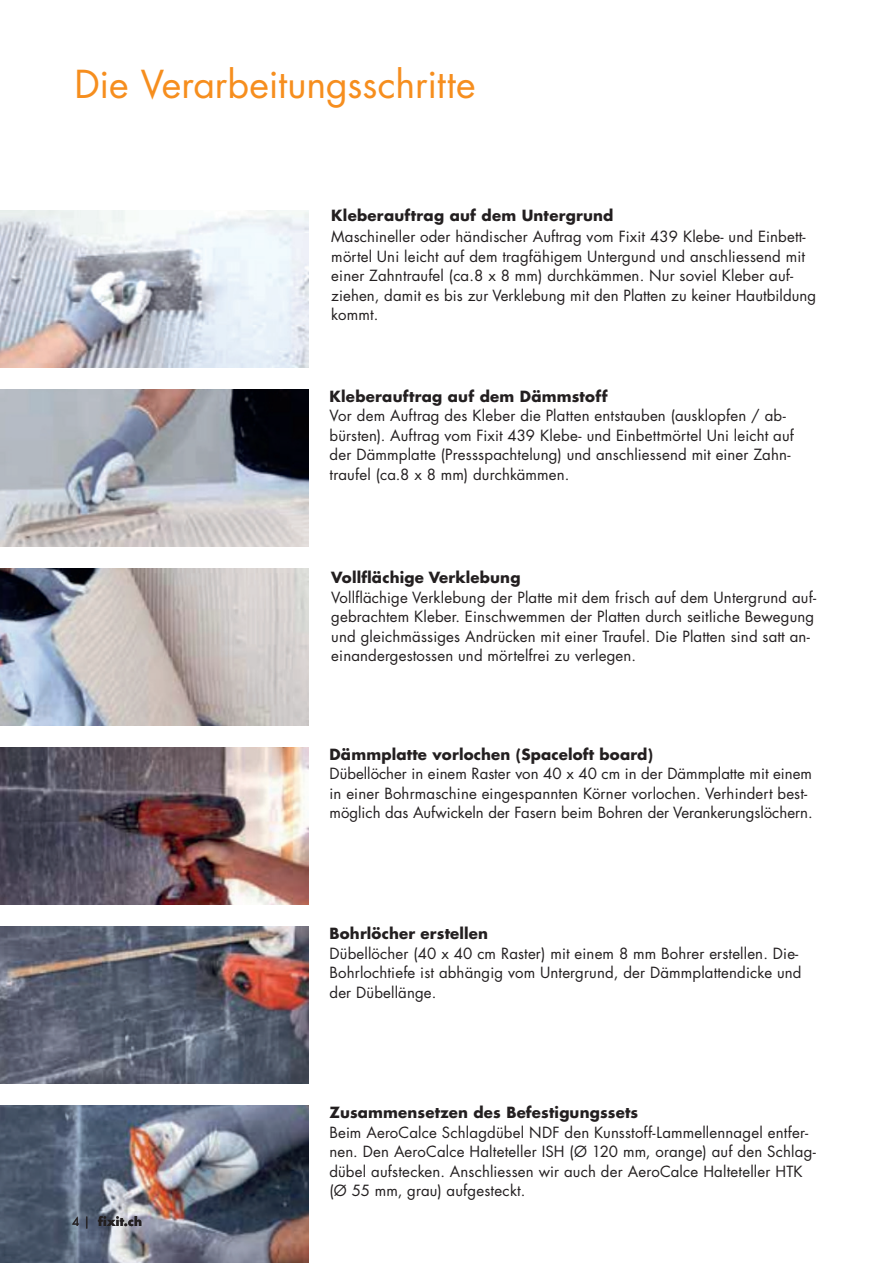
<style>
.page{position:relative;width:893px;height:1263px;background:#fff}
.page>*{position:absolute;margin:0;border:0;box-sizing:border-box;transform-origin:0 0}
.t1{font:37.5px "Futura LT Pro";letter-spacing:-.005em;color:#f68e1e}
.t2{font:15px/19.5px "Futura LT Pro";letter-spacing:.01em;color:#231f20}
.t3{font:700 15px "Futura LT Pro";letter-spacing:.01em;color:#231f20}
.t4{font:700 12px "Futura LT Pro";letter-spacing:.025em;color:#231f20}
.s1{font-weight:400}
</style>
<div class="page">
<img style="left:0;top:389px;width:308px;height:158px">
<img style="left:0;top:747px;width:308px;height:158px">
<img style="left:0;top:927px;width:308px;height:157px">
<img style="left:0;top:1106px;width:308px;height:157px">
<img style="left:0;top:568px;width:308px;height:158px">
<img style="left:0;top:210px;width:308px;height:158px">
<h1 class="t1" style="left:74px;top:58px;width:403px">Die Verarbeitungsschritte</h1>
<p class="t3" style="left:331px;top:204px;width:284px">Kleberauftrag auf dem Untergrund</p>
<p class="t2" style="left:331px;top:227px;width:486px">Maschineller oder händischer Auftrag vom Fixit 439 Klebe- und Einbett&shy;mörtel Uni leicht auf dem tragfähigem Untergund und anschliessend mit einer Zahntraufel (ca.8 x 8 mm) durchkämmen. Nur soviel Kleber auf&shy;ziehen, damit es bis zur Verklebung mit den Platten zu keiner Hautbildung kommt.</p>
<p class="t3" style="left:330px;top:385px;width:279px">Kleberauftrag auf dem Dämmstoff</p>
<p class="t2" style="left:330px;top:406px;width:466px">Vor dem Auftrag des Kleber die Platten entstauben (ausklopfen / ab&shy;bürsten). Auftrag vom Fixit 439 Klebe- und Einbettmörtel Uni leicht auf der Dämmplatte (Pressspachtelung) und anschliessend mit einer Zahn&shy;traufel (ca.8 x 8 mm) durchkämmen.</p>
<p class="t3" style="left:331px;top:566px;width:191px">Vollflächige Verklebung</p>
<p class="t2" style="left:331px;top:587px;width:486px">Vollflächige Verklebung der Platte mit dem frisch auf dem Untergrund auf&shy;gebrachtem Kleber. Einschwemmen der Platten durch seitliche Bewegung und gleichmässiges Andrücken mit einer Traufel. Die Platten sind satt an&shy;einandergestossen und mörtelfrei zu verlegen.</p>
<p class="t3" style="left:330px;top:743px;width:325px">Dämmplatte vorlochen (Spaceloft board)</p>
<p class="t2" style="left:330px;top:764px;width:485px">Dübellöcher in einem Raster von 40 x 40 cm in der Dämmplatte mit einem in einer Bohrmaschine eingespannten Körner vorlochen. Verhindert best&shy;möglich das Aufwickeln der Fasern beim Bohren der Verankerungslöchern.</p>
<p class="t3" style="left:330px;top:922px;width:160px">Bohrlöcher erstellen</p>
<p class="t2" style="left:330px;top:943px;width:473px">Dübellöcher (40 x 40 cm Raster) mit einem 8 mm Bohrer erstellen. Die-<br>Bohrlochtiefe ist abhängig vom Untergrund, der Dämmplattendicke und der Dübellänge.</p>
<p class="t4" style="left:72px;top:1212px;width:71px"><span class="s1">4 |</span> fixit.ch</p>
<p class="t3" style="left:329px;top:1101px;width:310px">Zusammensetzen des Befestigungssets</p>
<p class="t2" style="left:329px;top:1122px;width:488px">Beim AeroCalce Schlagdübel NDF den Kunsstoff-Lammellennagel entfer&shy;nen. Den AeroCalce Halteteller ISH (Ø 120 mm, orange) auf den Schlag&shy;dübel aufstecken. Anschliessen wir auch der AeroCalce Halteteller HTK (Ø 55 mm, grau) aufgesteckt.</p>
</div>
